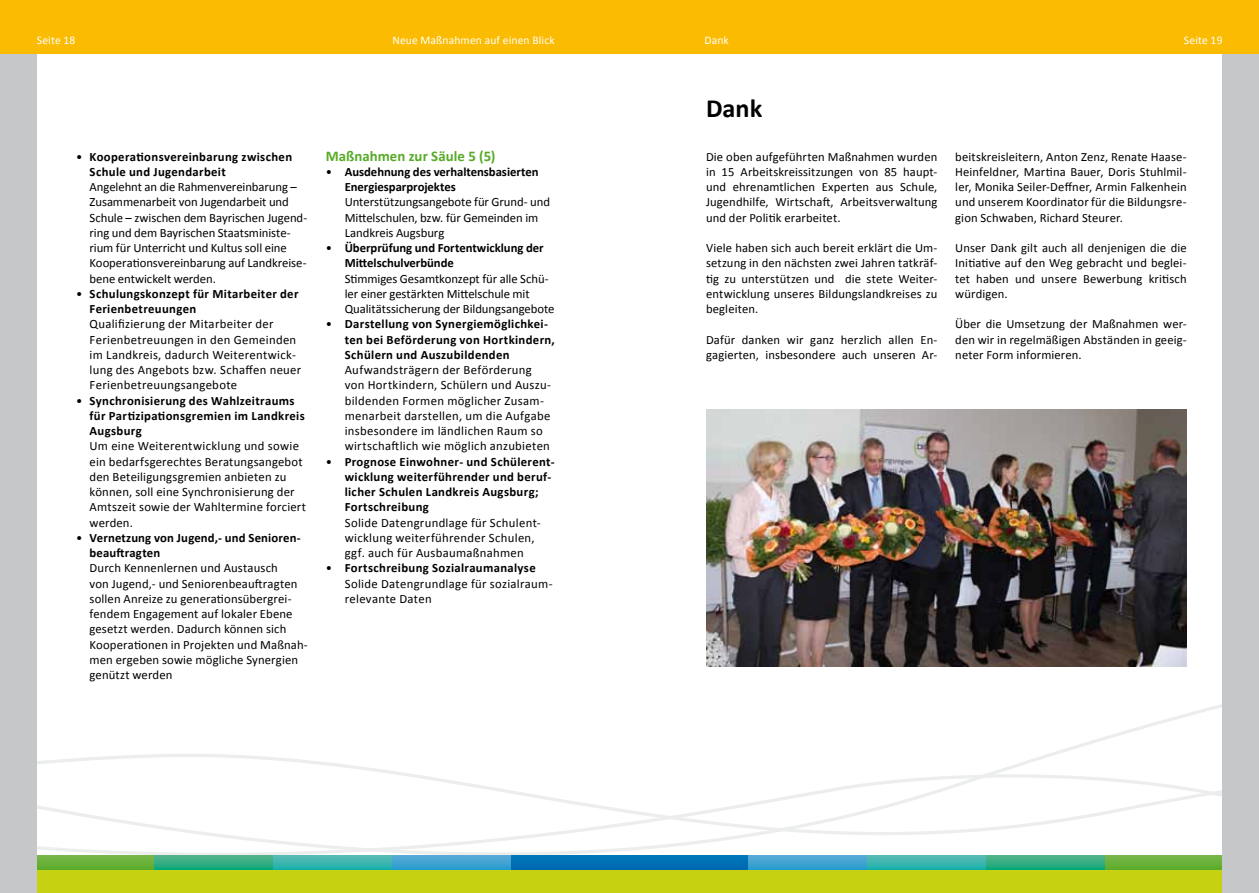
<style>
.page{position:relative;width:1259px;height:893px;background:#fff}
.page>*{position:absolute;margin:0;border:0;box-sizing:border-box;transform-origin:0 0}
.t1{font:700 26.25px "Calibri";color:#000}
.t2{font:700 14.85px "Calibri";letter-spacing:.005em;color:#57ab27}
.t3{font:12.75px/15.3px "Calibri";letter-spacing:.01em;color:#000}
.t4{font:700 12.75px/15.3px "Calibri";letter-spacing:.025em;color:#000}
.t5{font:700 12.75px/15.3px "Calibri";letter-spacing:-.005em;color:#000}
.t6{font:12.6px/15.3px "Calibri";letter-spacing:.01em;color:#000;text-align:justify}
.t7{font:11.7px "Calibri";letter-spacing:.01em;color:#fff}
.s1{font-weight:400}
.s2{font-weight:700}
</style>
<div class="page">
<svg style="left:37px;top:643px;width:1185px;height:250px"></svg>
<div style="left:630px;top:869px;width:629px;height:24px;background:#c6d211"></div>
<div style="left:629px;top:856px;width:119px;height:13px;background:#0070b5"></div>
<svg style="left:748px;top:856px;width:119px;height:13px;background:#40a3d1"></svg>
<svg style="left:867px;top:856px;width:120px;height:13px;background:#3bb5af"></svg>
<svg style="left:987px;top:856px;width:119px;height:13px;background:#33ad81"></svg>
<svg style="left:1106px;top:856px;width:116px;height:13px;background:#6ab13a"></svg>
<div style="left:1222px;top:0;width:37px;height:893px;background:#c6c7c8"></div>
<div style="left:629px;top:0;width:630px;height:53px;background:#fabb00"></div>
<div style="left:0;top:869px;width:629px;height:24px;background:#c6d211"></div>
<div style="left:510px;top:856px;width:119px;height:13px;background:#0070b5"></div>
<svg style="left:391px;top:856px;width:119px;height:13px;background:#40a3d1"></svg>
<svg style="left:272px;top:856px;width:119px;height:13px;background:#3bb5af"></svg>
<svg style="left:153px;top:856px;width:119px;height:13px;background:#33ad81"></svg>
<svg style="left:37px;top:856px;width:116px;height:13px;background:#6ab13a"></svg>
<div style="left:0;top:0;width:37px;height:893px;background:#c6c7c8"></div>
<div style="left:0;top:0;width:630px;height:53px;background:#fabb00"></div>
<img style="left:706px;top:409px;width:480px;height:257px">
<p class="t7" style="left:37px;top:33px;width:40px">Seite 18</p>
<p class="t7" style="left:392px;top:33px;width:164px">Neue Maßnahmen auf einen Blick</p>
<p class="t7" style="left:704px;top:33px;width:26px">Dank</p>
<p class="t7" style="left:1184px;top:33px;width:40px">Seite 19</p>
<p class="t4" style="left:90px;top:149px;width:204px;text-indent:-13px"><span class="s1">•</span> Kooperationsvereinbarung zwischen<br>Schule und Jugendarbeit</p>
<p class="t3" style="left:90px;top:179px;width:219px">Angelehnt an die Rahmenvereinbarung – Zusammenarbeit von Jugendarbeit und Schule – zwischen dem Bayrischen Jugend&shy;ring und dem Bayrischen Staatsministe&shy;rium für Unterricht und Kultus soll eine Kooperationsvereinbarung auf Landkreise&shy;bene entwickelt werden.</p>
<p class="t4" style="left:90px;top:286px;width:210px;text-indent:-13px"><span class="s1">•</span> Schulungskonzept für Mitarbeiter der<br>Ferienbetreuungen</p>
<p class="t3" style="left:90px;top:317px;width:213px">Qualifizierung der Mitarbeiter der Ferienbetreuungen in den Gemeinden im Landkreis, dadurch Weiterentwick&shy;lung des Angebots bzw. Schaffen neuer Ferienbetreuungsangebote</p>
<p class="t4" style="left:90px;top:393px;width:217px;text-indent:-13px"><span class="s1">•</span> Synchronisierung des Wahlzeitraums für Partizipationsgremien im Landkreis<br>Augsburg</p>
<p class="t3" style="left:90px;top:439px;width:218px">Um eine Weiterentwicklung und sowie ein bedarfsgerechtes Beratungsangebot den Beteiligungsgremien anbieten zu können, soll eine Synchronisierung der Amtszeit sowie der Wahltermine forciert werden.</p>
<p class="t4" style="left:90px;top:530px;width:213px;text-indent:-13px"><span class="s1">•</span> Vernetzung von Jugend,- und Senioren&shy;beauftragten</p>
<p class="t3" style="left:90px;top:561px;width:220px">Durch Kennenlernen und Austausch<br>von Jugend,- und Seniorenbeauftragten sollen Anreize zu generationsübergrei&shy;fendem Engagement auf lokaler Ebene gesetzt werden. Dadurch können sich Kooperationen in Projekten und Maßnah&shy;men ergeben sowie mögliche Synergien genützt werden</p>
<p class="t2" style="left:326px;top:146px;width:171px">Maßnahmen zur Säule 5 (5)</p>
<p class="t5" style="left:345px;top:164px;width:195px;text-indent:-19px"><span class="s1">•</span> Ausdehnung des verhaltensbasierten<br>Energiesparprojektes</p>
<p class="t3" style="left:345px;top:195px;width:207px">Unterstützungsangebote für Grund- und<br>Mittelschulen, bzw. für Gemeinden im<br>Landkreis Augsburg</p>
<p class="t5" style="left:345px;top:240px;width:200px;text-indent:-19px"><span class="s1">•</span> Überprüfung und Fortentwicklung der<br>Mittelschulverbünde</p>
<p class="t3" style="left:345px;top:271px;width:211px">Stimmiges Gesamtkonzept für alle Schü&shy;ler einer gestärkten Mittelschule mit<br>Qualitätssicherung der Bildungsangebote</p>
<p class="t4" style="left:345px;top:317px;width:212px;text-indent:-19px"><span class="s1">•</span> Darstellung von Synergiemöglichkei&shy;ten bei Beförderung von Hortkindern,<br>Schülern und Auszubildenden</p>
<p class="t3" style="left:345px;top:362px;width:208px">Aufwandsträgern der Beförderung von Hortkindern, Schülern und Auszu&shy;bildenden Formen möglicher Zusam&shy;menarbeit darstellen, um die Aufgabe insbesondere im ländlichen Raum so wirtschaftlich wie möglich anzubieten</p>
<p class="t4" style="left:345px;top:454px;width:211px;text-indent:-19px"><span class="s1">•</span> Prognose Einwohner- und Schülerent&shy;wicklung weiterführender und beruf&shy;licher Schulen Landkreis Augsburg;<br>Fortschreibung</p>
<p class="t3" style="left:345px;top:515px;width:197px">Solide Datengrundlage für Schulent&shy;wicklung weiterführender Schulen, ggf. auch für Ausbaumaßnahmen</p>
<p class="t3" style="left:345px;top:561px;width:209px;text-indent:-19px">• <span class="s2">Fortschreibung Sozialraumanalyse<br></span>Solide Datengrundlage für sozialraum&shy;relevante Daten</p>
<h1 class="t1" style="left:706px;top:92px;width:58px">Dank</h1>
<p class="t6" style="left:706px;top:149px;width:233px">Die oben aufgeführten Maßnahmen wurden in 15 Arbeitskreissitzungen von 85 haupt&shy;und ehrenamtlichen Experten aus Schule, Jugendhilfe, Wirtschaft, Arbeitsverwaltung und der Politik erarbeitet.</p>
<p class="t6" style="left:706px;top:240px;width:233px">Viele haben sich auch bereit erklärt die Um&shy;setzung in den nächsten zwei Jahren tatkräf&shy;tig zu unterstützen und die stete Weiter&shy;entwicklung unseres Bildungslandkreises zu begleiten.</p>
<p class="t6" style="left:706px;top:332px;width:233px">Dafür danken wir ganz herzlich allen En&shy;gagierten, insbesondere auch unseren Ar-</p>
<p class="t6" style="left:955px;top:149px;width:233px">beitskreisleitern, Anton Zenz, Renate Haase-Heinfeldner, Martina Bauer, Doris Stuhlmil&shy;ler, Monika Seiler-Deffner, Armin Falkenhein und unserem Koordinator für die Bildungsre&shy;gion Schwaben, Richard Steurer.</p>
<p class="t6" style="left:955px;top:240px;width:233px">Unser Dank gilt auch all denjenigen die die Initiative auf den Weg gebracht und beglei&shy;tet haben und unsere Bewerbung kritisch würdigen.</p>
<p class="t6" style="left:955px;top:317px;width:233px">Über die Umsetzung der Maßnahmen wer&shy;den wir in regelmäßigen Abständen in geeig&shy;neter Form informieren.</p>
</div>
